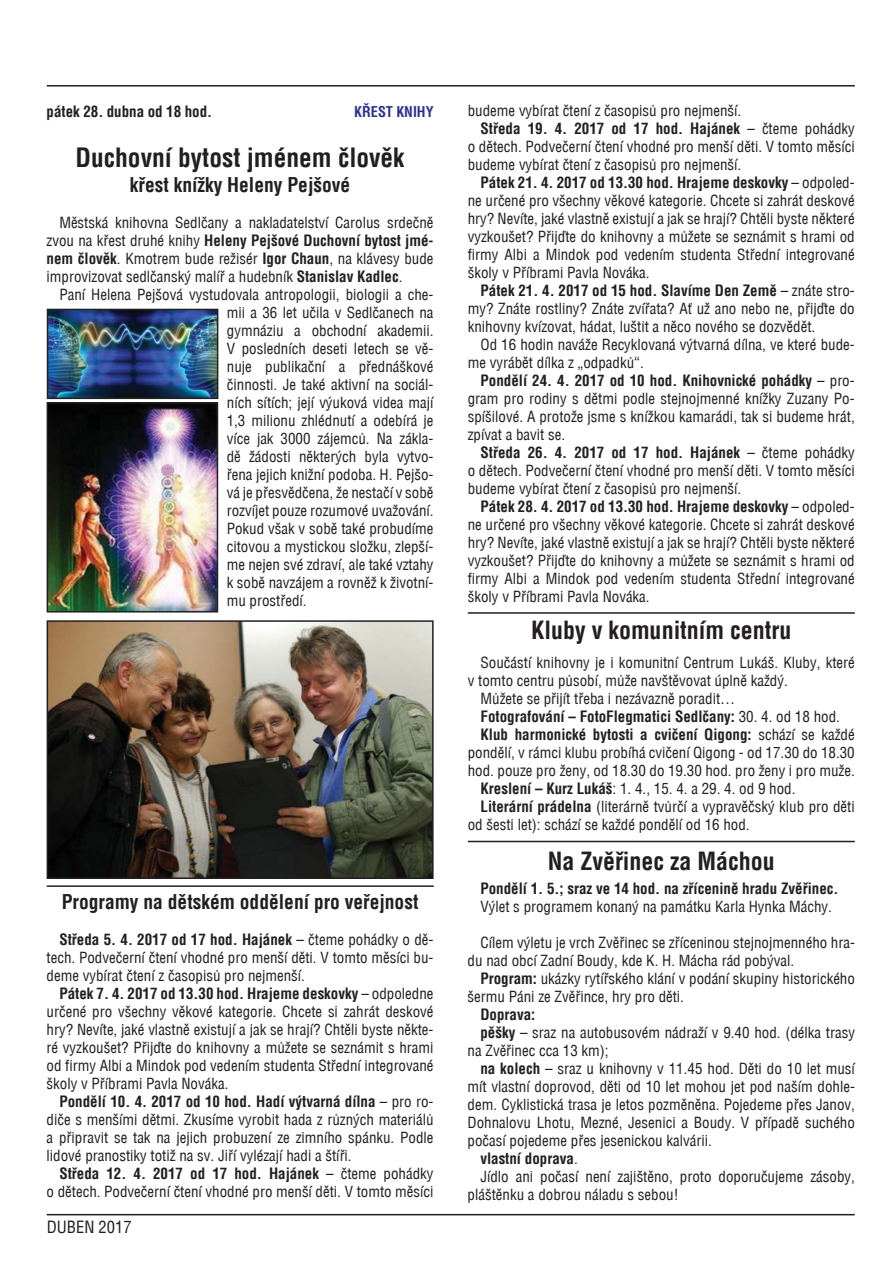
<style>
.page{position:relative;width:893px;height:1263px;background:#fff}
.page>*{position:absolute;margin:0;border:0;box-sizing:border-box;transform-origin:0 0}
.t1{font:700 25.5px "Switzerland Condensed";color:#231f20}
.t2{font:700 24px "Switzerland Condensed";color:#231f20}
.t3{font:700 19.5px "Switzerland Condensed";color:#231f20}
.t4{font:16.5px "Switzerland Condensed";color:#231f20}
.t5{font:15px/18px "Switzerland Condensed";color:#231f20;text-align:justify}
.t6{font:700 15px "Switzerland Condensed";color:#231f20}
.t7{font:700 14.25px "Switzerland Condensed";color:#2e3092}
.s1{font-weight:700}
.s2{font-weight:400}
</style>
<div class="page">
<hr style="left:47px;top:1214px;width:808px;height:1px;background:#231f20">
<hr style="left:47px;top:85px;width:808px;height:2px;background:#231f20">
<hr style="left:47px;top:885px;width:387px;height:2px;background:#231f20">
<hr style="left:468px;top:612px;width:387px;height:2px;background:#231f20">
<hr style="left:468px;top:841px;width:387px;height:1px;background:#231f20">
<img style="left:50px;top:623px;width:381px;height:253px">
<div style="left:47px;top:620px;width:387px;height:259px;border:2px solid #231f20"></div>
<img style="left:50px;top:312px;width:165px;height:84px">
<div style="left:47px;top:309px;width:171px;height:90px;border:2px solid #231f20"></div>
<img style="left:50px;top:405px;width:165px;height:205px">
<div style="left:47px;top:402px;width:171px;height:211px;border:2px solid #231f20"></div>
<p class="t6" style="left:47px;top:103px;width:167px">pátek 28. dubna od 18 hod.</p>
<p class="t7" style="left:354px;top:104px;width:81px">KŘEST KNIHY</p>
<h1 class="t1" style="left:76px;top:142px;width:330px">Duchovní bytost jménem člověk</h1>
<h3 class="t3" style="left:130px;top:173px;width:222px">křest knížky Heleny Pejšové</h3>
<p class="t5" style="left:47px;top:214px;width:388px;text-indent:13px">Městská knihovna Sedlčany a nakladatelství Carolus srdečně zvou na křest druhé knihy <span class="s1">Heleny Pejšové Duchovní bytost jmé&shy;nem člověk</span>. Kmotrem bude režisér <span class="s1">Igor Chaun</span>, na klávesy bude improvizovat sedlčanský malíř a hudebník <span class="s1">Stanislav Kadlec</span>.</p>
<p class="t5" style="left:227px;top:286px;width:208px;text-indent:-167px">Paní Helena Pejšová vystudovala antropologii, biologii a che&shy;mii a 36 let učila v Sedlčanech na gymnáziu a obchodní akademii.<br>V posledních deseti letech se vě&shy;nuje publikační a přednáškové činnosti. Je také aktivní na sociál&shy;ních sítích; její výuková videa mají 1,3 milionu zhlédnutí a odebírá je více jak 3000 zájemců. Na zákla&shy;dě žádosti některých byla vytvo&shy;řena jejich knižní podoba. H. Pejšo&shy;vá je přesvědčena, že nestačí v sobě rozvíjet pouze rozumové uvažování.<br>Pokud však v sobě také probudíme citovou a mystickou složku, zlepší&shy;me nejen své zdraví, ale také vztahy k sobě navzájem a rovněž k životní&shy;mu prostředí.</p>
<h3 class="t3" style="left:62px;top:890px;width:358px">Programy na dětském oddělení pro veřejnost</h3>
<p class="t5" style="left:47px;top:930px;width:388px;text-indent:13px"><span class="s1">Středa 5. 4. 2017 od 17 hod. Hajánek</span> – čteme pohádky o dě&shy;tech. Podvečerní čtení vhodné pro menší děti. V tomto měsíci bu&shy;deme vybírat čtení z časopisů pro nejmenší.</p>
<p class="t5" style="left:47px;top:984px;width:388px;text-indent:13px"><span class="s1">Pátek 7. 4. 2017 od 13.30 hod. Hrajeme deskovky</span> – odpoledne určené pro všechny věkové kategorie. Chcete si zahrát deskové hry? Nevíte, jaké vlastně existují a jak se hrají? Chtěli byste někte&shy;ré vyzkoušet? Přijďte do knihovny a můžete se seznámit s hrami od firmy Albi a Mindok pod vedením studenta Střední integrované školy v Příbrami Pavla Nováka.</p>
<p class="t5" style="left:47px;top:1092px;width:388px;text-indent:13px"><span class="s1">Pondělí 10. 4. 2017 od 10 hod. Hadí výtvarná dílna</span> – pro ro&shy;diče s menšími dětmi. Zkusíme vyrobit hada z různých materiálů a připravit se tak na jejich probuzení ze zimního spánku. Podle lidové pranostiky totiž na sv. Jiří vylézají hadi a štíři.</p>
<p class="t5" style="left:47px;top:1164px;width:388px;text-align:right"><span class="s1">Středa 12. 4. 2017 od 17 hod. Hajánek</span> – čteme pohádky<br>o dětech. Podvečerní čtení vhodné pro menší děti. V tomto měsíci</p>
<p class="t4" style="left:47px;top:1217px;width:86px">DUBEN 2017</p>
<p class="t5" style="left:468px;top:101px;width:275px">budeme vybírat čtení z časopisů pro nejmenší.</p>
<p class="t6" style="left:480px;top:120px;width:376px">Středa 19. 4. 2017 od 17 hod. Hajánek <span class="s2">– čteme pohádky</span></p>
<p class="t5" style="left:468px;top:137px;width:388px">o dětech. Podvečerní čtení vhodné pro menší děti. V tomto měsíci</p>
<p class="t5" style="left:468px;top:155px;width:275px">budeme vybírat čtení z časopisů pro nejmenší.</p>
<p class="t6" style="left:480px;top:174px;width:376px">Pátek 21. 4. 2017 od 13.30 hod. Hrajeme deskovky <span class="s2">– odpoled-</span></p>
<p class="t5" style="left:468px;top:191px;width:388px">ne určené pro všechny věkové kategorie. Chcete si zahrát deskové</p>
<p class="t5" style="left:468px;top:209px;width:388px">hry? Nevíte, jaké vlastně existují a jak se hrají? Chtěli byste některé</p>
<p class="t5" style="left:468px;top:227px;width:388px">vyzkoušet? Přijďte do knihovny a můžete se seznámit s hrami od</p>
<p class="t5" style="left:468px;top:245px;width:388px">firmy Albi a Mindok pod vedením studenta Střední integrované</p>
<p class="t5" style="left:468px;top:263px;width:183px">školy v Příbrami Pavla Nováka.</p>
<p class="t6" style="left:480px;top:282px;width:376px">Pátek 21. 4. 2017 od 15 hod. Slavíme Den Země <span class="s2">– znáte stro-</span></p>
<p class="t5" style="left:468px;top:299px;width:388px">my? Znáte rostliny? Znáte zvířata? Ať už ano nebo ne, přijďte do</p>
<p class="t5" style="left:468px;top:317px;width:349px">knihovny kvízovat, hádat, luštit a něco nového se dozvědět.</p>
<p class="t5" style="left:480px;top:335px;width:376px">Od 16 hodin naváže Recyklovaná výtvarná dílna, ve které bude-</p>
<p class="t5" style="left:468px;top:353px;width:178px">me vyrábět dílka z „odpadků“.</p>
<p class="t6" style="left:480px;top:372px;width:376px">Pondělí 24. 4. 2017 od 10 hod. Knihovnické pohádky <span class="s2">– pro-</span></p>
<p class="t5" style="left:468px;top:389px;width:388px">gram pro rodiny s dětmi podle stejnojmenné knížky Zuzany Po-</p>
<p class="t5" style="left:468px;top:407px;width:388px">spíšilové. A protože jsme s knížkou kamarádi, tak si budeme hrát,</p>
<p class="t5" style="left:468px;top:425px;width:99px">zpívat a bavit se.</p>
<p class="t6" style="left:480px;top:444px;width:376px">Středa 26. 4. 2017 od 17 hod. Hajánek <span class="s2">– čteme pohádky</span></p>
<p class="t5" style="left:468px;top:461px;width:388px">o dětech. Podvečerní čtení vhodné pro menší děti. V tomto měsíci</p>
<p class="t5" style="left:468px;top:479px;width:275px">budeme vybírat čtení z časopisů pro nejmenší.</p>
<p class="t6" style="left:480px;top:498px;width:376px">Pátek 28. 4. 2017 od 13.30 hod. Hrajeme deskovky <span class="s2">– odpoled-</span></p>
<p class="t5" style="left:468px;top:515px;width:388px">ne určené pro všechny věkové kategorie. Chcete si zahrát deskové</p>
<p class="t5" style="left:468px;top:533px;width:388px">hry? Nevíte, jaké vlastně existují a jak se hrají? Chtěli byste některé</p>
<p class="t5" style="left:468px;top:551px;width:388px">vyzkoušet? Přijďte do knihovny a můžete se seznámit s hrami od</p>
<p class="t5" style="left:468px;top:569px;width:388px">firmy Albi a Mindok pod vedením studenta Střední integrované</p>
<p class="t5" style="left:468px;top:587px;width:183px">školy v Příbrami Pavla Nováka.</p>
<h2 class="t2" style="left:531px;top:616px;width:262px">Kluby v komunitním centru</h2>
<p class="t5" style="left:480px;top:654px;width:376px">Součástí knihovny je i komunitní Centrum Lukáš. Kluby, které</p>
<p class="t5" style="left:468px;top:672px;width:321px">v tomto centru působí, může navštěvovat úplně každý.</p>
<p class="t5" style="left:480px;top:690px;width:256px">Můžete se přijít třeba i nezávazně poradit…</p>
<p class="t6" style="left:480px;top:708px;width:361px">Fotografování – FotoFlegmatici Sedlčany: <span class="s2">30. 4. od 18 hod.</span></p>
<p class="t6" style="left:480px;top:726px;width:376px">Klub harmonické bytosti a cvičení Qigong: <span class="s2">schází se každé</span></p>
<p class="t5" style="left:468px;top:744px;width:388px">pondělí, v rámci klubu probíhá cvičení Qigong - od 17.30 do 18.30</p>
<p class="t5" style="left:468px;top:762px;width:388px">hod. pouze pro ženy, od 18.30 do 19.30 hod. pro ženy i pro muže.</p>
<p class="t5" style="left:480px;top:780px;width:316px"><span class="s1">Kreslení – Kurz Lukáš</span>: 1. 4., 15. 4. a 29. 4. od 9 hod.</p>
<p class="t5" style="left:480px;top:798px;width:376px"><span class="s1">Literární prádelna</span> (literárně tvůrčí a vypravěčský klub pro děti</p>
<p class="t5" style="left:468px;top:816px;width:283px">od šesti let): schází se každé pondělí od 16 hod.</p>
<h2 class="t2" style="left:548px;top:847px;width:229px">Na Zvěřinec za Máchou</h2>
<p class="t6" style="left:480px;top:880px;width:360px">Pondělí 1. 5.; sraz ve 14 hod. na zřícenině hradu Zvěřinec.</p>
<p class="t5" style="left:480px;top:898px;width:353px">Výlet s programem konaný na památku Karla Hynka Máchy.</p>
<p class="t5" style="left:468px;top:934px;width:389px;text-indent:13px">Cílem výletu je vrch Zvěřinec se zříceninou stejnojmenného hra&shy;du nad obcí Zadní Boudy, kde K. H. Mácha rád pobýval.</p>
<p class="t5" style="left:468px;top:970px;width:389px;text-indent:13px"><span class="s1">Program:</span> ukázky rytířského klání v podání skupiny historického šermu Páni ze Zvěřince, hry pro děti.</p>
<p class="t6" style="left:480px;top:1006px;width:56px">Doprava:</p>
<p class="t5" style="left:480px;top:1024px;width:376px"><span class="s1">pěšky</span> – sraz na autobusovém nádraží v 9.40 hod. (délka trasy</p>
<p class="t5" style="left:468px;top:1042px;width:143px">na Zvěřinec cca 13 km);</p>
<p class="t5" style="left:480px;top:1060px;width:376px"><span class="s1">na kolech</span> – sraz u knihovny v 11.45 hod. Děti do 10 let musí</p>
<p class="t5" style="left:468px;top:1078px;width:389px">mít vlastní doprovod, děti od 10 let mohou jet pod naším dohle-</p>
<p class="t5" style="left:468px;top:1096px;width:389px">dem. Cyklistická trasa je letos pozměněna. Pojedeme přes Janov,</p>
<p class="t5" style="left:468px;top:1114px;width:389px">Dohnalovu Lhotu, Mezné, Jesenici a Boudy. V případě suchého</p>
<p class="t5" style="left:468px;top:1132px;width:246px">počasí pojedeme přes jesenickou kalvárii.</p>
<p class="t6" style="left:480px;top:1150px;width:99px">vlastní doprava<span class="s2">.</span></p>
<p class="t5" style="left:480px;top:1168px;width:376px">Jídlo ani počasí není zajištěno, proto doporučujeme zásoby,</p>
<p class="t5" style="left:468px;top:1186px;width:213px">pláštěnku a dobrou náladu s sebou!</p>
</div>
